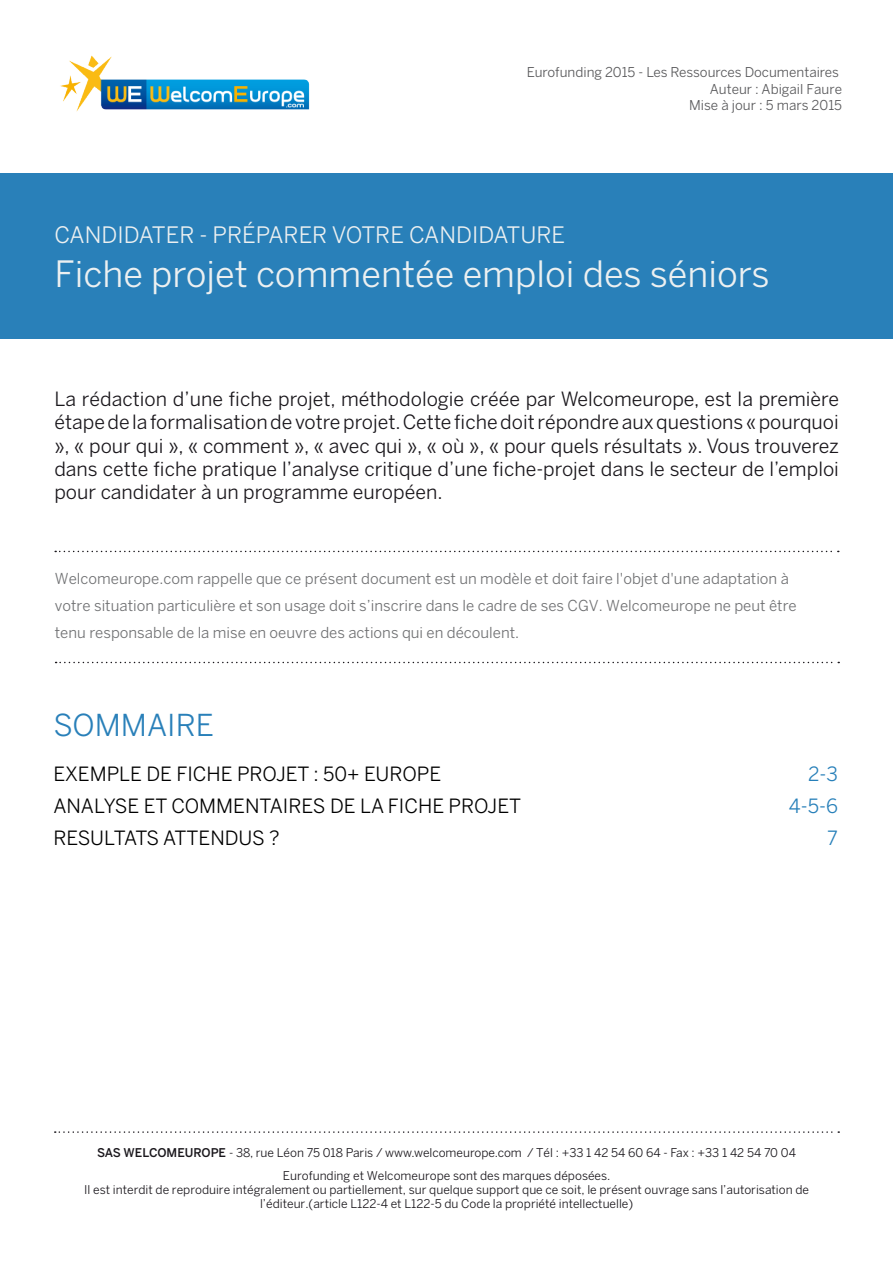
<style>
.page{position:relative;width:893px;height:1263px;background:#fff}
.page>*{position:absolute;margin:0;border:0;box-sizing:border-box;transform-origin:0 0}
.TITRE{font:36px "Benton Sans";color:#ecf0f1}
.Sommaire{font:30px "Benton Sans";color:#2980b9}
.Categorie_Fiche{font:22.5px "Benton Sans";color:#ecf0f1}
.Texte_page_de_garde{font:19.5px/23.4px "Benton Sans";color:#1a171c;text-align:justify}
.sous-titre_sommaire{font:19.5px "Benton Sans";color:#000}
.sous-titre_sommaire-2{font:19.5px "Benton Sans";letter-spacing:-.02em;color:#000}
.sous-titre_sommaire-3{font:19.5px "Benton Sans";color:#267fb9}
.t1{font:15px/27px "Benton Sans";color:#707173}
.t2{font:13.5px/16.2px "Benton Sans";color:#58585a;text-align:right}
.t3{font:12px/22.8px "Benton Sans";color:#1a171c;text-align:center}
.s1{font-weight:500}
</style>
<div class="page">
<svg style="left:55px;top:1131px;width:784px;height:2px"></svg>
<img style="left:60px;top:55px;width:250px;height:57px">
<div style="left:0;top:173px;width:893px;height:166px;background:#2980b9"></div>
<svg style="left:55px;top:551px;width:784px;height:1px"></svg>
<svg style="left:56px;top:662px;width:783px;height:1px"></svg>
<p class="t2" style="left:527px;top:64px;width:317px">Eurofunding 2015 - Les Ressources Documentaires<br>Auteur : Abigail Faure<br>Mise à jour : 5 mars 2015</p>
<p class="Categorie_Fiche" style="left:54px;top:222px;width:512px">CANDIDATER - PRÉPARER VOTRE CANDIDATURE</p>
<p class="TITRE" style="left:54px;top:252px;width:717px">Fiche projet commentée emploi des séniors</p>
<p class="Texte_page_de_garde" style="left:54px;top:387px;width:786px">La rédaction d’une fiche projet, méthodologie créée par Welcomeurope, est la première étape de la formalisation de votre projet. Cette fiche doit répondre aux questions « pourquoi », « pour qui », « comment », « avec qui », « où », « pour quels résultats ». Vous trouverez dans cette fiche pratique l’analyse critique d’une fiche-projet dans le secteur de l’emploi pour candidater à un programme européen.</p>
<p class="t1" style="left:55px;top:565px;width:743px">Welcomeurope.com rappelle que ce présent document est un modèle et doit faire l'objet d'une adaptation à votre situation particulière et son usage doit s’inscrire dans le cadre de ses CGV. Welcomeurope ne peut être tenu responsable de la mise en oeuvre des actions qui en découlent.</p>
<p class="Sommaire" style="left:53px;top:708px;width:162px">SOMMAIRE</p>
<p class="sous-titre_sommaire" style="left:53px;top:762px;width:389px">EXEMPLE DE FICHE PROJET : 50+ EUROPE</p>
<p class="sous-titre_sommaire-3" style="left:808px;top:762px;width:31px">2-3</p>
<p class="sous-titre_sommaire" style="left:53px;top:794px;width:469px">ANALYSE ET COMMENTAIRES DE LA FICHE PROJET</p>
<p class="sous-titre_sommaire-3" style="left:789px;top:794px;width:51px">4-5-6</p>
<p class="sous-titre_sommaire-2" style="left:53px;top:826px;width:228px">RESULTATS ATTENDUS ?</p>
<p class="sous-titre_sommaire-3" style="left:827px;top:826px;width:12px">7</p>
<p class="t3" style="left:97px;top:1141px;width:700px"><span class="s1">SAS WELCOMEUROPE</span> - 38, rue Léon 75 018 Paris / www.welcomeurope.com / Tél : +33 1 42 54 60 64 - Fax : +33 1 42 54 70 04<br>Eurofunding et Welcomeurope sont des marques déposées.</p>
<p class="t3" style="left:84px;top:1182px;width:726px;line-height:14.4px">Il est interdit de reproduire intégralement ou partiellement, sur quelque support que ce soit, le présent ouvrage sans l’autorisation de l’éditeur.(article L122-4 et L122-5 du Code la propriété intellectuelle)</p>
</div>
